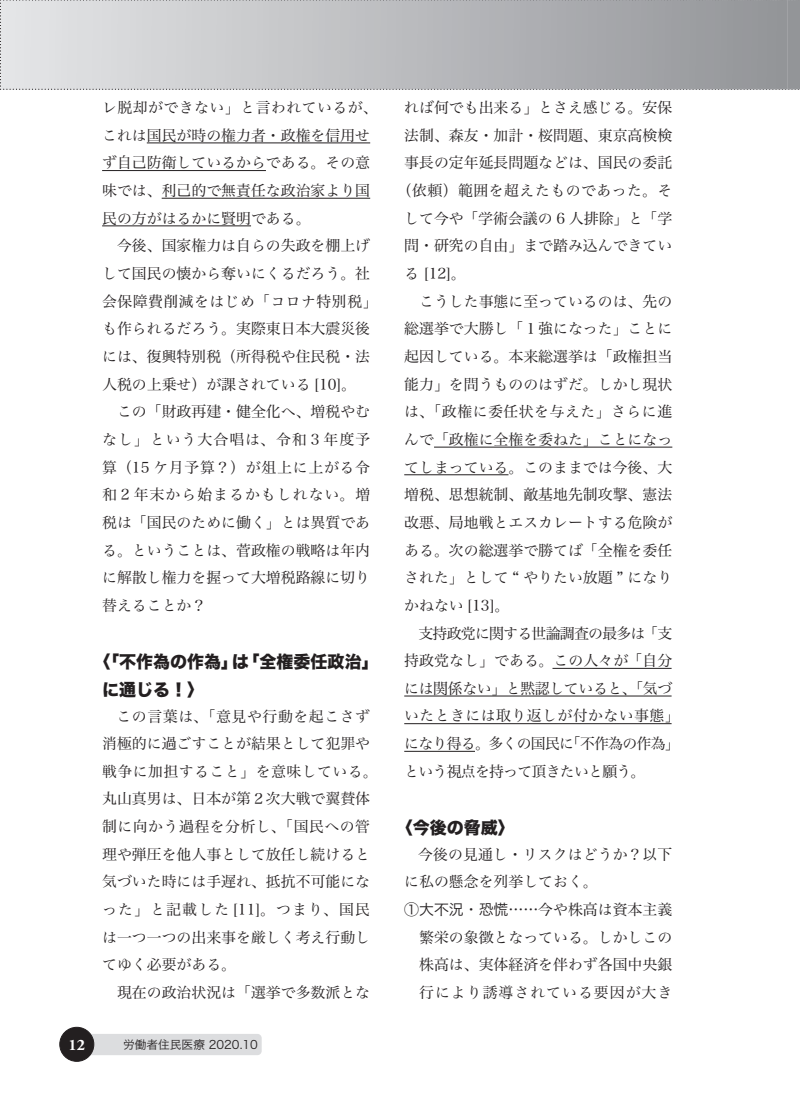
<style>
.page{position:relative;width:800px;height:1119px;background:#fff}
.page>*{position:absolute;margin:0;border:0;box-sizing:border-box;transform-origin:0 0}
.t1{font:16.95px/27.6px "Hira Kaku Std W8";color:#231f20}
.t2{font:700 15.9px "Adobe Garamond Pro";color:#fff}
.t3{font:14.85px/27.6px "Hira Min Pro W3";color:#231f20}
.t4{font:14.85px "Hira Min Pro W3";letter-spacing:-.05em;color:#231f20}
.t5{font:14.85px "Hira Min Pro W3";letter-spacing:.03em;color:#231f20}
.t6{font:14.85px "Hira Min Pro W3";letter-spacing:-.025em;color:#231f20}
.t7{font:14.85px "Hira Min Pro W3";letter-spacing:.035em;color:#231f20}
.t8{font:14.85px "Hira Min Pro W3";letter-spacing:.065em;color:#231f20}
.t9{font:11.7px "Hira Kaku Pro W3";color:#231f20}
.s1{font-family:"Hira Kaku Pro W3"}
</style>
<div class="page">
<div style="left:62px;top:1033px;width:199px;height:21px;background:#dcdddf;border-radius:4px"></div>
<div style="left:60px;top:1027px;width:34px;height:34px;background:#231f20;border-radius:50%"></div>
<div style="left:60px;top:1026px;width:34px;height:35px;border:1px solid #231f20;border-radius:50%"></div>
<svg style="left:0;top:0;width:799px;height:90px"></svg>
<hr style="left:147px;top:142px;width:223px;height:1px;background:#231f20">
<hr style="left:102px;top:170px;width:164px;height:1px;background:#231f20">
<hr style="left:162px;top:198px;width:208px;height:1px;background:#231f20">
<hr style="left:102px;top:225px;width:149px;height:1px;background:#231f20">
<hr style="left:434px;top:446px;width:238px;height:1px;background:#231f20">
<hr style="left:404px;top:474px;width:104px;height:1px;background:#231f20">
<hr style="left:552px;top:668px;width:119px;height:1px;background:#231f20">
<hr style="left:404px;top:695px;width:267px;height:1px;background:#231f20">
<hr style="left:404px;top:723px;width:267px;height:1px;background:#231f20">
<hr style="left:404px;top:750px;width:71px;height:1px;background:#231f20">
<p class="t3" style="left:102px;top:92px;width:277px">レ脱却ができない」と言われているが、これは国民が時の権力者・政権を信用せず自己防衛しているからである。その意味では、利己的で無責任な政治家より国民の方がはるかに賢明である。<br>　今後、国家権力は自らの失政を棚上げして国民の懐から奪いにくるだろう。社会保障費削減をはじめ「コロナ特別税」も作られるだろう。実際東日本大震災後には、復興特別税（所得税や住民税・法人税の上乗せ）が課されている [10]。<br>　この「財政再建・健全化へ、増税やむなし」という大合唱は、令和 3 年度予算（15 ケ月予算？）が俎上に上がる令和 2 年末から始まるかもしれない。増税は「国民のために働く」とは異質である。ということは、菅政権の戦略は年内に解散し権力を握って大増税路線に切り替えることか？</p>
<p class="t1" style="left:102px;top:648px;width:278px;text-indent:-9px">〈「不作為の作為」は「全権委任政治」に通じる！〉</p>
<p class="t3" style="left:102px;top:700px;width:277px;text-indent:14px">この言葉は、「意見や行動を起こさず消極的に過ごすことが結果として犯罪や戦争に加担すること」を意味している。丸山真男は、日本が第２次大戦で翼賛体制に向かう過程を分析し、「国民への管理や弾圧を他人事として放任し続けると気づいた時には手遅れ、抵抗不可能になった」と記載した [11]。つまり、国民は一つ一つの出来事を厳しく考え行動してゆく必要がある。<br>　現在の政治状況は「選挙で多数派とな</p>
<p class="t2" style="left:68px;top:1035px;width:18px">12</p>
<p class="t9" style="left:111px;top:1034px;width:148px">　労働者住民医療 2020.10</p>
<p class="t3" style="left:404px;top:92px;width:269px">れば何でも出来る」とさえ感じる。安保</p>
<p class="t3" style="left:404px;top:120px;width:269px">法制、森友・加計・桜問題、東京高検検</p>
<p class="t3" style="left:404px;top:148px;width:269px">事長の定年延長問題などは、国民の委託</p>
<p class="t5" style="left:396px;top:178px;width:277px">（依頼）範囲を超えたものであった。そ</p>
<p class="t3" style="left:404px;top:203px;width:269px">して今や「学術会議の 6 人排除」と「学</p>
<p class="t3" style="left:404px;top:230px;width:269px">問・研究の自由」まで踏み込んできてい</p>
<p class="t3" style="left:404px;top:258px;width:63px">る [12]。</p>
<p class="t3" style="left:404px;top:286px;width:269px">　こうした事態に至っているのは、先の</p>
<p class="t3" style="left:404px;top:313px;width:269px">総選挙で大勝し「１強になった」ことに</p>
<p class="t3" style="left:404px;top:341px;width:269px">起因している。本来総選挙は「政権担当</p>
<p class="t3" style="left:404px;top:369px;width:269px">能力」を問うもののはずだ。しかし現状</p>
<p class="t7" style="left:404px;top:399px;width:269px">は、「政権に委任状を与えた」さらに進</p>
<p class="t3" style="left:404px;top:424px;width:269px">んで「政権に全権を委ねた」ことになっ</p>
<p class="t3" style="left:404px;top:452px;width:269px">てしまっている。このままでは今後、大</p>
<p class="t3" style="left:404px;top:479px;width:269px">増税、思想統制、敵基地先制攻撃、憲法</p>
<p class="t3" style="left:404px;top:507px;width:269px">改悪、局地戦とエスカレートする危険が</p>
<p class="t3" style="left:404px;top:534px;width:269px">ある。次の総選挙で勝てば「全権を委任</p>
<p class="t3" style="left:404px;top:562px;width:269px">された」として “ やりたい放題 ” になり</p>
<p class="t3" style="left:404px;top:590px;width:106px">かねない [13]。</p>
<p class="t4" style="left:404px;top:620px;width:269px">　支持政党に関する世論調査の最多は「支</p>
<p class="t3" style="left:404px;top:645px;width:269px">持政党なし」である。この人々が「自分</p>
<p class="t6" style="left:404px;top:675px;width:269px">には関係ない」と黙認していると、「気づ</p>
<p class="t5" style="left:404px;top:703px;width:277px">いたときには取り返しが付かない事態」</p>
<p class="t4" style="left:404px;top:730px;width:277px">になり得る。多くの国民に「不作為の作為」</p>
<p class="t4" style="left:404px;top:758px;width:243px">という視点を持って頂きたいと願う。</p>
<p class="t1" style="left:395px;top:814px;width:121px">〈今後の脅威〉</p>
<p class="t3" style="left:418px;top:839px;width:256px">今後の見通し・リスクはどうか？以下</p>
<p class="t3" style="left:404px;top:866px;width:195px">に私の懸念を列挙しておく。</p>
<p class="t3" style="left:404px;top:894px;width:269px"><span class="s1">①大不況・恐慌</span>……今や株高は資本主義</p>
<p class="t3" style="left:419px;top:921px;width:254px">繁栄の象徴となっている。しかしこの</p>
<p class="t3" style="left:419px;top:949px;width:254px">株高は、実体経済を伴わず各国中央銀</p>
<p class="t8" style="left:419px;top:979px;width:255px">行により誘導されている要因が大き</p>
</div>
